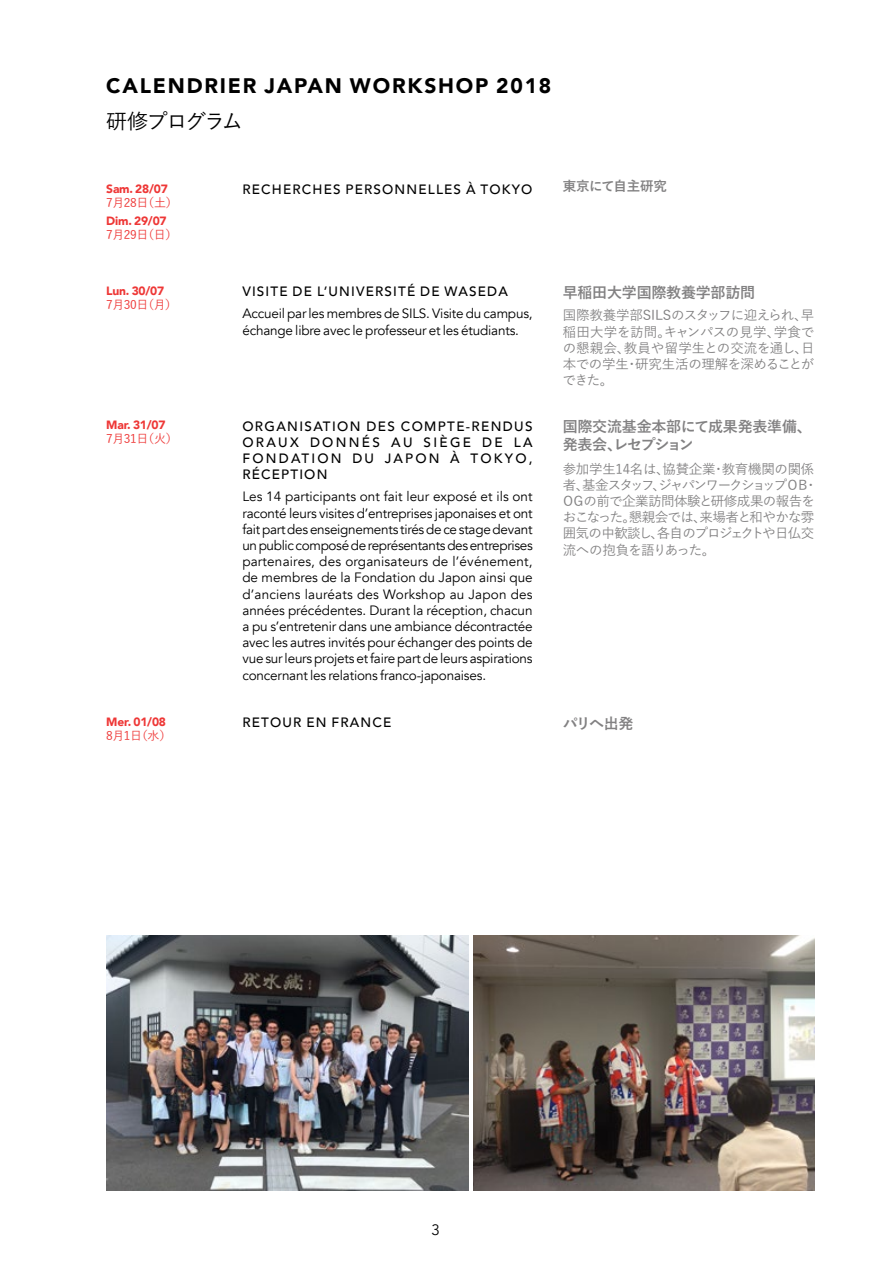
<style>
.page{position:relative;width:893px;height:1263px;background:#fff}
.page>*{position:absolute;margin:0;border:0;box-sizing:border-box;transform-origin:0 0}
.t1{font:900 21px "Avenir";letter-spacing:.085em;color:#000}
.t2{font:500 21px "Yu Go";letter-spacing:-.08em;color:#000}
.t3{font:700 15px/18px "Yu Go";letter-spacing:-.015em;color:#828182}
.t4{font:15px "Avenir";color:#000}
.t5{font:13.5px/16.2px "Avenir";letter-spacing:-.015em;color:#000}
.t6{font:500 13.5px/16.2px "Yu Go";letter-spacing:-.04em;color:#828182;text-align:justify}
.t7{font:500 13.5px/16.2px "Avenir";letter-spacing:.085em;color:#000;text-align:justify}
.t8{font:700 13.5px "Yu Go";letter-spacing:-.02em;color:#828182}
.t9{font:900 12px "Avenir";letter-spacing:-.015em;color:#ee3736}
.t10{font:500 12px "Yu Go";letter-spacing:-.035em;color:#ee3736}
</style>
<div class="page">
<img style="left:106px;top:935px;width:362px;height:256px">
<img style="left:474px;top:935px;width:340px;height:256px">
<h1 class="t1" style="left:106px;top:68px;width:447px">CALENDRIER JAPAN WORKSHOP 2018</h1>
<h1 class="t2" style="left:106px;top:102px;width:138px">研修プログラム</h1>
<p class="t9" style="left:106px;top:178px;width:63px">Sam. 28/07</p>
<p class="t10" style="left:106px;top:192px;width:73px">7月28日（土）</p>
<p class="t9" style="left:106px;top:210px;width:62px">Dim. 29/07</p>
<p class="t10" style="left:106px;top:224px;width:73px">7月29日（日）</p>
<p class="t7" style="left:242px;top:181px;width:291px">RECHERCHES PERSONNELLES À TOKYO</p>
<p class="t8" style="left:563px;top:179px;width:106px">東京にて自主研究</p>
<p class="t9" style="left:106px;top:281px;width:59px">Lun. 30/07</p>
<p class="t10" style="left:106px;top:294px;width:72px">7月30日（月）</p>
<p class="t7" style="left:242px;top:283px;width:267px">VISITE DE L’UNIVERSITÉ DE WASEDA</p>
<p class="t5" style="left:242px;top:306px;width:292px">Accueil par les membres de SILS. Visite du campus, échange libre avec le professeur et les étudiants.</p>
<p class="t6" style="left:562px;top:306px;width:254px">国際教養学部SILSのスタッフに迎えられ、早稲田大学を訪問。キャンパスの見学、学食での懇親会、教員や留学生との交流を通し、日本での学生・研究生活の理解を深めることができた。</p>
<p class="t3" style="left:563px;top:284px;width:194px">早稲田大学国際教養学部訪問</p>
<p class="t9" style="left:106px;top:415px;width:61px">Mar. 31/07</p>
<p class="t10" style="left:106px;top:428px;width:73px">7月31日（火）</p>
<p class="t7" style="left:242px;top:417px;width:292px">ORGANISATION DES COMPTE-RENDUS ORAUX DONNÉS AU SIÈGE DE LA FONDATION DU JAPON À TOKYO, RÉCEPTION</p>
<p class="t5" style="left:242px;top:489px;width:292px;text-align:justify">Les 14 participants ont fait leur exposé et ils ont raconté leurs visites d’entreprises japonaises et ont fait part des enseignements tirés de ce stage devant un public composé de représentants des entreprises partenaires, des organisateurs de l’événement, de membres de la Fondation du Japon ainsi que d’anciens lauréats des Workshop au Japon des années précédentes. Durant la réception, chacun a pu s’entretenir dans une ambiance décontractée avec les autres invités pour échanger des points de vue sur leurs projets et faire part de leurs aspirations concernant les relations franco-japonaises.</p>
<p class="t3" style="left:563px;top:418px;width:251px">国際交流基金本部にて成果発表準備、発表会、レセプション</p>
<p class="t6" style="left:561px;top:459px;width:258px;text-align:left">参加学生14名は、協賛企業・教育機関の関係者、基金スタッフ、ジャパンワークショップＯＢ・<br>ＯＧの前で企業訪問体験と研修成果の報告をおこなった。懇親会では、来場者と和やかな雰囲気の中歓談し、各自のプロジェクトや日仏交流への抱負を語りあった。</p>
<p class="t9" style="left:106px;top:711px;width:61px">Mer. 01/08</p>
<p class="t10" style="left:106px;top:724px;width:67px">8月1日（水）</p>
<p class="t7" style="left:242px;top:713px;width:150px">RETOUR EN FRANCE</p>
<p class="t3" style="left:563px;top:714px;width:72px">パリへ出発</p>
<p class="t4" style="left:431px;top:1221px;width:10px">3</p>
</div>
